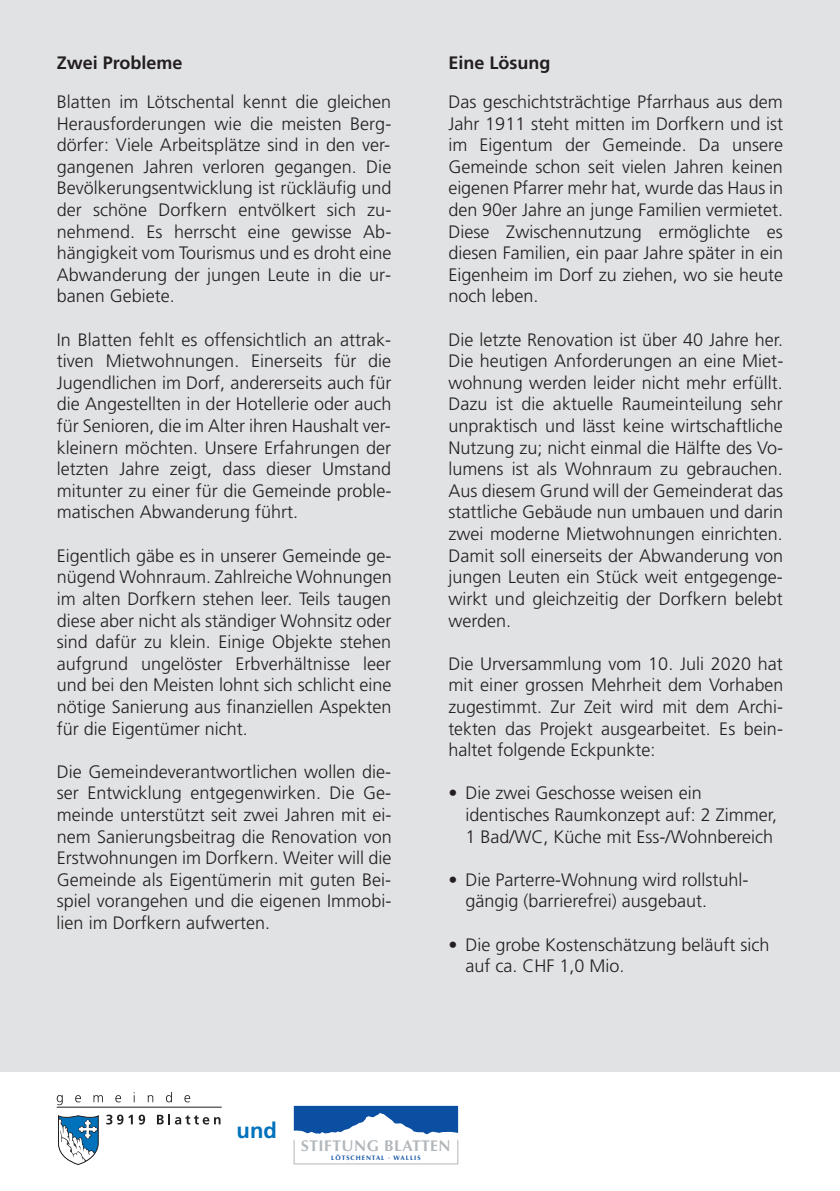
<style>
.page{position:relative;width:840px;height:1191px;background:#fff}
.page>*{position:absolute;margin:0;border:0;box-sizing:border-box;transform-origin:0 0}
.t1{font:700 22px "Frutiger";color:#0072bc}
.t2{font:300 18px/21.6px "Frutiger";color:#231f20;text-align:justify}
.t3{font:700 18px "Frutiger";color:#231f20}
.t4{font:700 15.6px "Optima";letter-spacing:.03em;color:#b2b7bb}
.t5{font:700 6.4px "Optima";letter-spacing:.15em;color:#0a4fa2}
</style>
<div class="page">
<div style="left:0;top:0;width:839px;height:1071px;background:#e1e2e4"></div>
<hr style="left:57px;top:1106px;width:164px;height:1px;background:#231f20">
<svg style="left:57px;top:1095px;width:6px;height:10px"></svg>
<svg style="left:75px;top:1095px;width:6px;height:7px"></svg>
<svg style="left:93px;top:1095px;width:10px;height:7px"></svg>
<svg style="left:115px;top:1095px;width:6px;height:7px"></svg>
<svg style="left:148px;top:1095px;width:5px;height:7px"></svg>
<svg style="left:166px;top:1092px;width:6px;height:10px"></svg>
<svg style="left:184px;top:1095px;width:6px;height:7px"></svg>
<svg style="left:106px;top:1114px;width:39px;height:10px"></svg>
<svg style="left:157px;top:1114px;width:63px;height:10px"></svg>
<svg style="left:58px;top:1115px;width:41px;height:49px"></svg>
<div style="left:293px;top:1139px;width:165px;height:25px;border:1px solid #b2b7bb"></div>
<svg style="left:293px;top:1105px;width:165px;height:29px"></svg>
<p class="t3" style="left:57px;top:56px;width:127px">Zwei Probleme</p>
<p class="t2" style="left:57px;top:92px;width:336px">Blatten im Lötschental kennt die gleichen Herausforderungen wie die meisten Berg&shy;dörfer: Viele Arbeitsplätze sind in den ver&shy;gangenen Jahren verloren gegangen. Die Bevölkerungsentwicklung ist rückläufig und der schöne Dorfkern entvölkert sich zu - nehmend. Es herrscht eine gewisse Ab - hängigkeit vom Tourismus und es droht eine Abwanderung der jungen Leute in die ur - banen Gebiete.</p>
<p class="t2" style="left:57px;top:330px;width:336px">In Blatten fehlt es offensichtlich an attrak - tiven Mietwohnungen. Einerseits für die Jugendlichen im Dorf, andererseits auch für die Angestellten in der Hotel lerie oder auch für Senioren, die im Alter ihren Haushalt ver&shy;kleinern möchten. Unsere Erfahrungen der letzten Jahre zeigt, dass dieser Umstand mit unter zu einer für die Gemeinde proble&shy;matischen Abwanderung führt.</p>
<p class="t2" style="left:57px;top:546px;width:336px">Eigentlich gäbe es in unserer Gemeinde ge&shy;nügend Wohnraum. Zahlreiche Wohnungen im alten Dorfkern stehen leer. Teils taugen diese aber nicht als ständiger Wohnsitz oder sind dafür zu klein. Einige Objekte stehen aufgrund ungelöster Erbverhältnisse leer und bei den Meisten lohnt sich schlicht eine nötige Sanierung aus finanziellen Aspekten für die Eigentümer nicht.</p>
<p class="t2" style="left:57px;top:762px;width:336px">Die Gemeindeverantwortlichen wollen die&shy;ser Entwicklung entgegenwirken. Die Ge&shy;meinde unterstützt seit zwei Jahren mit ei&shy;nem Sanierungsbeitrag die Renovation von Erstwohnungen im Dorfkern. Weiter will die Gemeinde als Eigentümerin mit guten Bei&shy;spiel vorangehen und die eigenen Immobi&shy;lien im Dorfkern aufwerten.</p>
<p class="t3" style="left:448px;top:56px;width:104px">Eine Lösung</p>
<p class="t2" style="left:448px;top:92px;width:336px">Das geschichtsträchtige Pfarrhaus aus dem Jahr 1911 steht mitten im Dorfkern und ist im Eigentum der Gemeinde. Da unsere Gemeinde schon seit vielen Jahren keinen eigenen Pfarrer mehr hat, wurde das Haus in den 90er Jahre an junge Familien vermietet.<br>Diese Zwischennutzung ermöglichte es diesen Familien, ein paar Jahre später in ein Eigenheim im Dorf zu ziehen, wo sie heute noch leben.</p>
<p class="t2" style="left:448px;top:330px;width:336px">Die letzte Renovation ist über 40 Jahre her.<br>Die heutigen Anforderungen an eine Miet&shy;wohnung werden leider nicht mehr erfüllt.<br>Dazu ist die aktuelle Raumeinteilung sehr unpraktisch und lässt keine wirtschaftliche Nutzung zu; nicht einmal die Hälfte des Vo&shy;lumens ist als Wohnraum zu gebrauchen.<br>Aus diesem Grund will der Gemeinderat das stattliche Gebäude nun umbauen und darin zwei moderne Mietwohnungen einrichten.<br>Damit soll einerseits der Abwanderung von jungen Leuten ein Stück weit entgegenge&shy;wirkt und gleichzeitig der Dorfkern belebt werden.</p>
<p class="t2" style="left:448px;top:654px;width:336px">Die Urversammlung vom 10. Juli 2020 hat mit einer grossen Mehrheit dem Vor haben zugestimmt. Zur Zeit wird mit dem Archi - tekten das Projekt ausgear beitet. Es bein - haltet folgende Eckpunkte:</p>
<p class="t2" style="left:465px;top:783px;width:313px;text-align:left;text-indent:-17px">• Die zwei Geschosse weisen ein identisches Raumkonzept auf: 2 Zimmer,<br>1 Bad/WC, Küche mit Ess-/Wohnbereich</p>
<p class="t2" style="left:465px;top:870px;width:284px;text-indent:-17px">• Die Parterre-Wohnung wird rollstuhl - gängig (barrierefrei) ausgebaut.</p>
<p class="t2" style="left:465px;top:935px;width:305px;text-indent:-17px">• Die grobe Kostenschätzung beläuft sich auf ca. CHF 1,0 Mio.</p>
<p class="t1" style="left:236px;top:1121px;width:42px">und</p>
<p class="t4" style="left:301px;top:1136px;width:151px">STIFTUNG BLATTEN</p>
<p class="t5" style="left:331px;top:1153px;width:91px">LÖTSCHENTAL · WALLIS</p>
</div>
